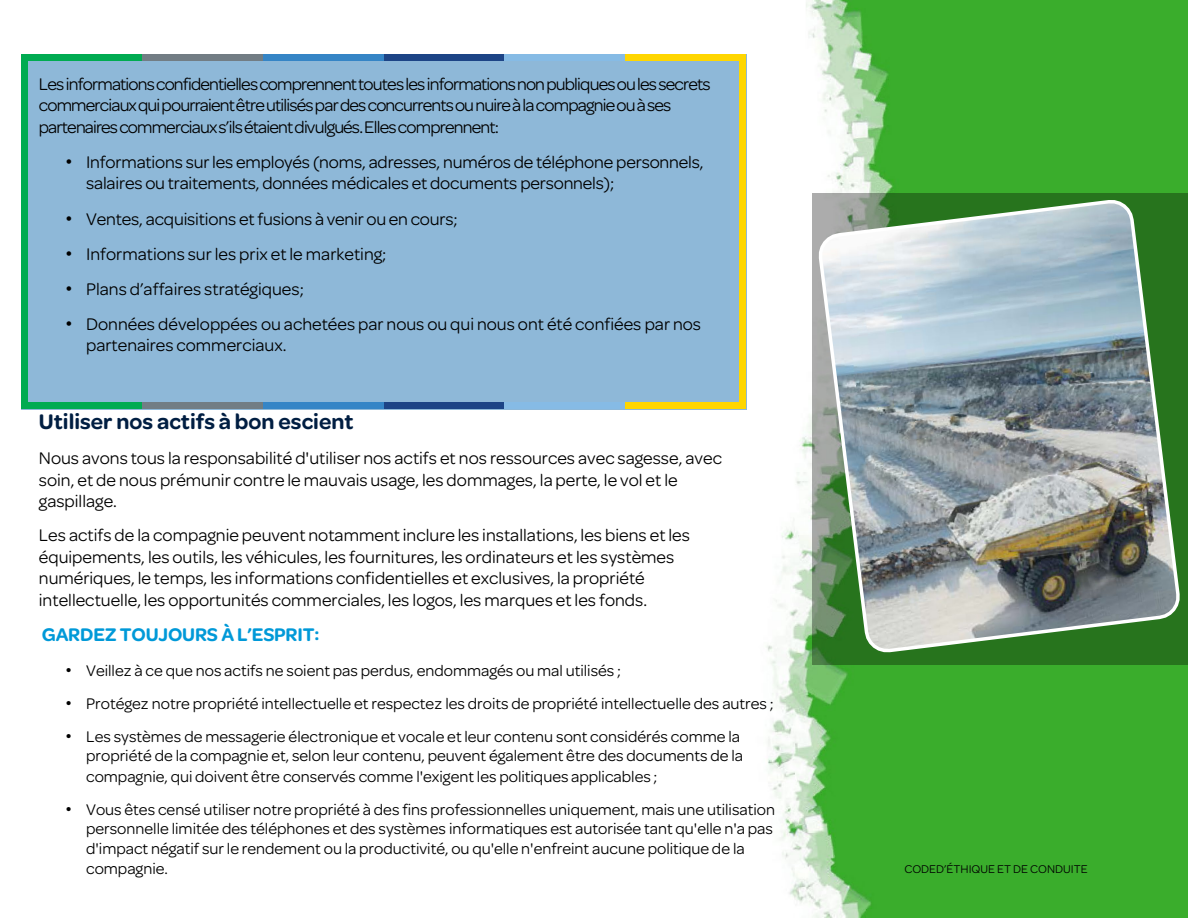
<style>
.page{position:relative;width:1188px;height:918px;background:#fff}
.page>*{position:absolute;margin:0;border:0;box-sizing:border-box;transform-origin:0 0}
.t1{font:600 22.5px "Omnes";color:#001e42}
.t2{font:600 19.5px "Omnes";letter-spacing:-.01em;color:#0099d8}
.t3{font:18px/21.6px "Omnes";color:#000}
.t4{font:18px/21.6px "Omnes";letter-spacing:-.045em;color:#000}
.t5{font:16.5px/19.8px "Omnes";color:#000}
.t6{font:12px "Omnes";color:#000}
.s1{font-family:"Arial"}
</style>
<div class="page">
<img style="left:486px;top:0;width:702px;height:918px">
<svg style="left:486px;top:0;width:320px;height:107px"></svg>
<div style="left:21px;top:54px;width:725px;height:355px;background:#8eb8d8"></div>
<div style="left:813px;top:194px;width:375px;height:471px;background:#000;opacity:.33"></div>
<img style="left:817px;top:198px;width:364px;height:456px">
<div style="left:21px;top:54px;width:121px;height:7px;background:#00ab51"></div>
<div style="left:142px;top:54px;width:121px;height:7px;background:#727d84"></div>
<div style="left:263px;top:54px;width:121px;height:7px;background:#3585c6"></div>
<div style="left:384px;top:54px;width:121px;height:7px;background:#1d4486"></div>
<div style="left:505px;top:54px;width:120px;height:7px;background:#86bbe5"></div>
<div style="left:625px;top:54px;width:121px;height:7px;background:#ffd600"></div>
<div style="left:21px;top:402px;width:121px;height:7px;background:#00ab51"></div>
<div style="left:142px;top:402px;width:121px;height:7px;background:#727d84"></div>
<div style="left:263px;top:402px;width:121px;height:7px;background:#3585c6"></div>
<div style="left:384px;top:402px;width:121px;height:7px;background:#1d4486"></div>
<div style="left:505px;top:402px;width:120px;height:7px;background:#86bbe5"></div>
<div style="left:625px;top:402px;width:121px;height:7px;background:#ffd600"></div>
<div style="left:21px;top:54px;width:7px;height:353px;background:#00ab51"></div>
<div style="left:739px;top:58px;width:7px;height:351px;background:#fed600"></div>
<p class="t4" style="left:39px;top:72px;width:673px">Les informations confidentielles comprennent toutes les informations non publiques ou les secrets commerciaux qui pourraient être utilisés par des concurrents ou nuire à la compagnie ou à ses partenaires commerciaux s’ils étaient divulgués. Elles comprennent:</p>
<p class="t3" style="left:86px;top:150px;width:619px;text-indent:-20px"><span class="s1">•</span> Informations sur les employés (noms, adresses, numéros de téléphone personnels, salaires ou traitements, données médicales et documents personnels);</p>
<p class="t3" style="left:66px;top:207px;width:393px"><span class="s1">•</span> Ventes, acquisitions et fusions à venir ou en cours;</p>
<p class="t3" style="left:66px;top:242px;width:322px"><span class="s1">•</span> Informations sur les prix et le marketing;</p>
<p class="t3" style="left:66px;top:277px;width:240px"><span class="s1">•</span> Plans d’affaires stratégiques;</p>
<p class="t3" style="left:86px;top:312px;width:616px;text-indent:-20px"><span class="s1">•</span> Données développées ou achetées par nous ou qui nous ont été confiées par nos partenaires commerciaux.</p>
<p class="t1" style="left:39px;top:405px;width:316px">Utiliser nos actifs à bon escient</p>
<p class="t3" style="left:39px;top:446px;width:685px">Nous avons tous la responsabilité d'utiliser nos actifs et nos ressources avec sagesse, avec soin, et de nous prémunir contre le mauvais usage, les dommages, la perte, le vol et le gaspillage.</p>
<p class="t3" style="left:39px;top:523px;width:653px">Les actifs de la compagnie peuvent notamment inclure les installations, les biens et les équipements, les outils, les véhicules, les fournitures, les ordinateurs et les systèmes numériques, le temps, les informations confidentielles et exclusives, la propriété intellectuelle, les opportunités commerciales, les logos, les marques et les fonds.</p>
<p class="t2" style="left:42px;top:620px;width:279px">GARDEZ TOUJOURS À L’ESPRIT:</p>
<p class="t5" style="left:66px;top:659px;width:557px"><span class="s1">•</span> Veillez à ce que nos actifs ne soient pas perdus, endommagés ou mal utilisés ;</p>
<p class="t5" style="left:66px;top:693px;width:709px"><span class="s1">•</span> Protégez notre propriété intellectuelle et respectez les droits de propriété intellectuelle des autres ;</p>
<p class="t5" style="left:86px;top:725px;width:659px;text-indent:-20px"><span class="s1">•</span> Les systèmes de messagerie électronique et vocale et leur contenu sont considérés comme la propriété de la compagnie et, selon leur contenu, peuvent également être des documents de la compagnie, qui doivent être conservés comme l'exigent les politiques applicables ;</p>
<p class="t5" style="left:86px;top:798px;width:690px;text-indent:-20px"><span class="s1">•</span> Vous êtes censé utiliser notre propriété à des fins professionnelles uniquement, mais une utilisation personnelle limitée des téléphones et des systèmes informatiques est autorisée tant qu'elle n'a pas d'impact négatif sur le rendement ou la productivité, ou qu'elle n'enfreint aucune politique de la compagnie.</p>
<p class="t6" style="left:904px;top:861px;width:185px">CODED’ÉTHIQUE ET DE CONDUITE</p>
</div>
